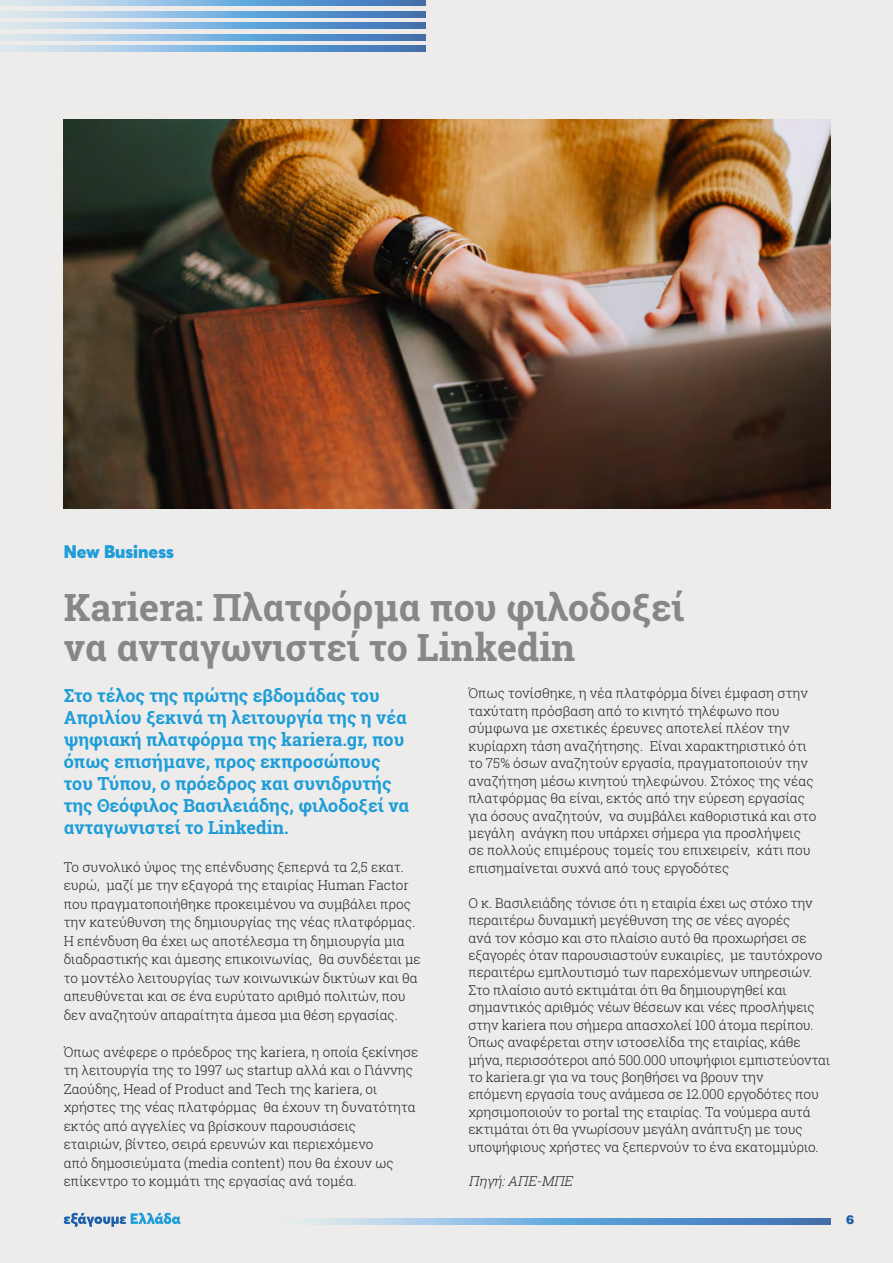
<style>
.page{position:relative;width:893px;height:1263px;background:#edeceb}
.page>*{position:absolute;margin:0;border:0;box-sizing:border-box;transform-origin:0 0}
.t1{font:700 37.5px/40.5px "Roboto Slab";color:#888787}
.t2{font:700 18px/22px "Roboto Slab";color:#1e9dd8}
.t3{font:900 18px "Averta";color:#1e9dd8}
.t4{font:300 13.5px/17.4px "Roboto Slab";color:#231f20}
.t5{font:italic 300 13.5px "Roboto Slab";color:#231f20}
.t6{font:900 12px "UB Helvetica";color:#1b5fa9}
</style>
<div class="page">
<svg style="left:0;top:0;width:426px;height:6px;background:#83b0d9"></svg>
<svg style="left:0;top:23px;width:426px;height:6px;background:#83b0d9"></svg>
<svg style="left:0;top:46px;width:426px;height:5px;background:#83b0d9"></svg>
<svg style="left:0;top:11px;width:426px;height:6px;background:#83b0d9"></svg>
<svg style="left:0;top:34px;width:426px;height:6px;background:#83b0d9"></svg>
<svg style="left:64px;top:1213px;width:117px;height:14px"></svg>
<svg style="left:303px;top:1219px;width:528px;height:5px;background:#79aad6"></svg>
<img style="left:64px;top:119px;width:767px;height:389px">
<h2 class="t3" style="left:64px;top:540px;width:112px">New Business</h2>
<h1 class="t1" style="left:64px;top:587px;width:622px">Kariera: Πλατφόρμα που φιλοδοξεί να ανταγωνιστεί το Linkedin</h1>
<p class="t2" style="left:64px;top:684px;width:347px">Στο τέλος της πρώτης εβδομάδας του Απριλίου ξεκινά τη λειτουργία της η νέα ψηφιακή πλατφόρμα της kariera.gr, που όπως επισήμανε, προς εκπροσώπους του Τύπου, ο πρόεδρος και συνιδρυτής της Θεόφιλος Βασιλειάδης, φιλοδοξεί να ανταγωνιστεί το Linkedin.</p>
<p class="t4" style="left:64px;top:857px;width:359px;line-height:18.5px">Το συνολικό ύψος της επένδυσης ξεπερνά τα 2,5 εκατ. ευρώ, μαζί με την εξαγορά της εταιρίας Human Factor που πραγματοποιήθηκε προκειμένου να συμβάλει προς την κατεύθυνση της δημιουργίας της νέας πλατφόρμας.<br>Η επένδυση θα έχει ως αποτέλεσμα τη δημιουργία μια διαδραστικής και άμεσης επικοινωνίας, θα συνδέεται με το μοντέλο λειτουργίας των κοινωνικών δικτύων και θα απευθύνεται και σε ένα ευρύτατο αριθμό πολιτών, που δεν αναζητούν απαραίτητα άμεσα μια θέση εργασίας.</p>
<p class="t4" style="left:64px;top:1042px;width:356px;line-height:18.5px">Όπως ανέφερε ο πρόεδρος της kariera, η οποία ξεκίνησε τη λειτουργία της το 1997 ως startup αλλά και ο Γιάννης Ζαούδης, Head of Product and Tech της kariera, οι χρήστες της νέας πλατφόρμας θα έχουν τη δυνατότητα εκτός από αγγελίες να βρίσκουν παρουσιάσεις<br>εταιριών, βίντεο, σειρά ερευνών και περιεχόμενο<br>από δημοσιεύματα (media content) που θα έχουν ως επίκεντρο το κομμάτι της εργασίας ανά τομέα.</p>
<p class="t4" style="left:468px;top:684px;width:349px">Όπως τονίσθηκε, η νέα πλατφόρμα δίνει έμφαση στην ταχύτατη πρόσβαση από το κινητό τηλέφωνο που σύμφωνα με σχετικές έρευνες αποτελεί πλέον την κυρίαρχη τάση αναζήτησης. Είναι χαρακτηριστικό ότι το 75% όσων αναζητούν εργασία, πραγματοποιούν την αναζήτηση μέσω κινητού τηλεφώνου. Στόχος της νέας πλατφόρμας θα είναι, εκτός από την εύρεση εργασίας για όσους αναζητούν, να συμβάλει καθοριστικά και στο μεγάλη ανάγκη που υπάρχει σήμερα για προσλήψεις σε πολλούς επιμέρους τομείς του επιχειρείν, κάτι που επισημαίνεται συχνά από τους εργοδότες</p>
<p class="t4" style="left:468px;top:894px;width:363px">Ο κ. Βασιλειάδης τόνισε ότι η εταιρία έχει ως στόχο την περαιτέρω δυναμική μεγέθυνση της σε νέες αγορές<br>ανά τον κόσμο και στο πλαίσιο αυτό θα προχωρήσει σε εξαγορές όταν παρουσιαστούν ευκαιρίες, με ταυτόχρονο περαιτέρω εμπλουτισμό των παρεχόμενων υπηρεσιών.<br>Στο πλαίσιο αυτό εκτιμάται ότι θα δημιουργηθεί και σημαντικός αριθμός νέων θέσεων και νέες προσλήψεις στην kariera που σήμερα απασχολεί 100 άτομα περίπου.<br>Όπως αναφέρεται στην ιστοσελίδα της εταιρίας, κάθε μήνα, περισσότεροι από 500.000 υποψήφιοι εμπιστεύονται το kariera.gr για να τους βοηθήσει να βρουν την<br>επόμενη εργασία τους ανάμεσα σε 12.000 εργοδότες που χρησιμοποιούν το portal της εταιρίας. Τα νούμερα αυτά εκτιμάται ότι θα γνωρίσουν μεγάλη ανάπτυξη με τους υποψήφιους χρήστες να ξεπερνούν το ένα εκατομμύριο.</p>
<p class="t5" style="left:468px;top:1172px;width:109px">Πηγή:ΑΠΕ-ΜΠΕ</p>
<p class="t6" style="left:846px;top:1212px;width:10px">6</p>
</div>
